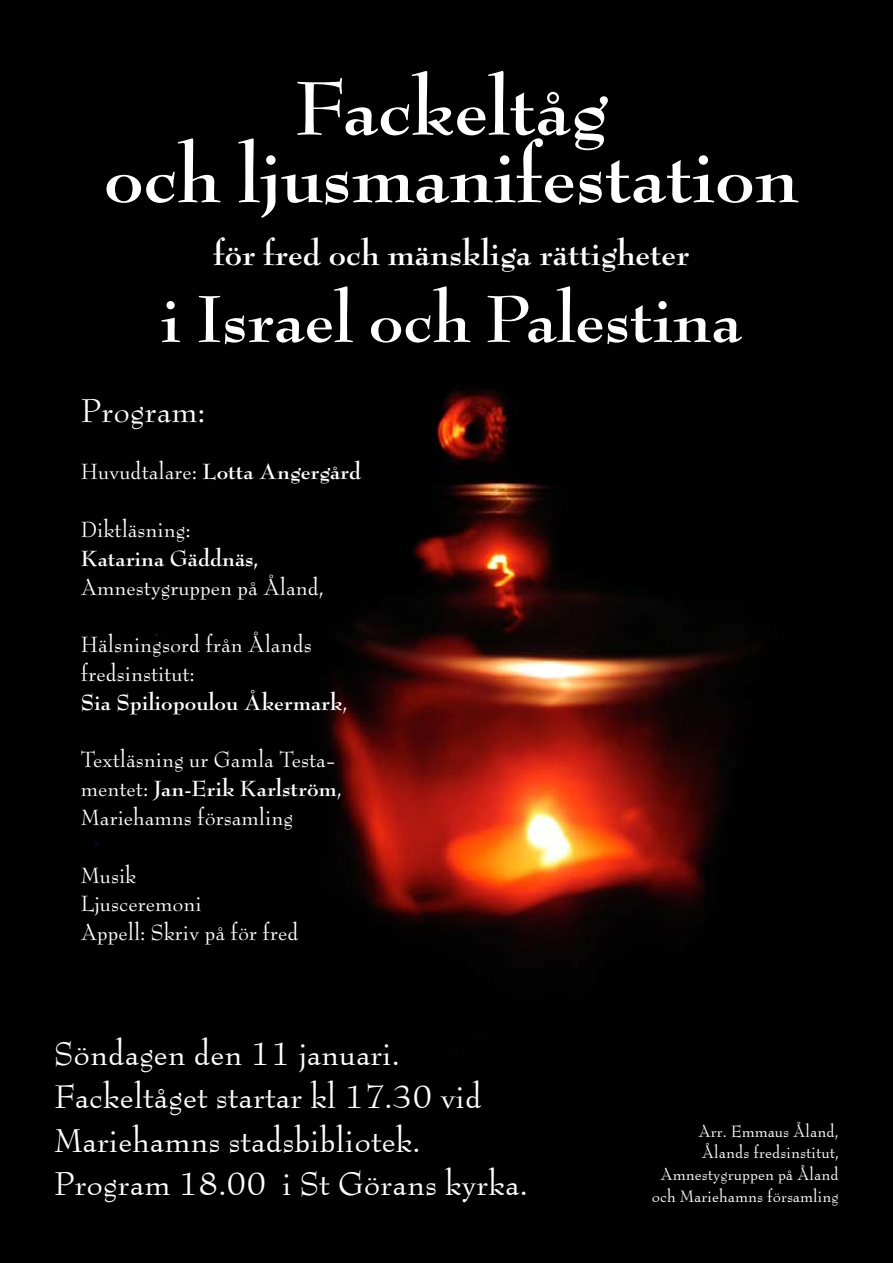
<style>
.page{position:relative;width:893px;height:1263px;background:#fff}
.page>*{position:absolute;margin:0;border:0;box-sizing:border-box;transform-origin:0 0}
.t1{font:700 82.5px/67.5px "Bernhard Modern Std";color:#fff;text-align:center}
.t2{font:700 72px "Bernhard Modern Std";color:#fff}
.t3{font:36px/43.2px "Bernhard Modern";color:#fff}
.t4{font:700 36px "Bernhard Modern Std";color:#fff}
.t5{font:36px "Bernhard Modern Std";color:#fff}
.t6{font:24px/28.8px "Bernhard Modern Std";color:#fff}
.t7{font:700 24px "Bernhard Modern Std";color:#fff}
.t8{font:18px/21.6px "Bernhard Modern";color:#fff;text-align:right}
.s1{font-weight:400}
.s2{font-weight:700}
</style>
<div class="page">
<img style="left:0;top:1px;width:893px;height:1262px">
<h1 class="t1" style="left:104px;top:76px;width:697px">Fackeltåg<br>och ljusmanifestation</h1>
<h3 class="t4" style="left:213px;top:235px;width:477px">för fred och mänskliga rättigheter</h3>
<h2 class="t2" style="left:161px;top:281px;width:583px">i Israel och Palestina</h2>
<h3 class="t5" style="left:81px;top:391px;width:126px">Program:</h3>
<p class="t7" style="left:81px;top:459px;width:282px"><span class="s1">Huvudtalare:</span> Lotta Angergård</p>
<p class="t6" style="left:81px;top:515px;width:112px">Diktläsning:</p>
<p class="t7" style="left:81px;top:546px;width:179px">Katarina Gäddnäs,</p>
<p class="t6" style="left:81px;top:573px;width:245px">Amnestygruppen på Åland,</p>
<p class="t6" style="left:81px;top:631px;width:269px">Hälsningsord från Ålands fredsinstitut:<br><span class="s2">Sia Spiliopoulou Åkermark</span>,</p>
<p class="t6" style="left:81px;top:746px;width:263px">Textläsning ur Gamla Testa&shy;mentet: <span class="s2">Jan-Erik Karlström</span>,<br>Mariehamns församling</p>
<p class="t6" style="left:81px;top:861px;width:219px">Musik<br>Ljusceremoni<br>Appell: Skriv på för fred</p>
<h3 class="t3" style="left:54px;top:1031px;width:475px">Söndagen den 11 januari.<br>Fackeltåget startar kl 17.30 vid<br>Mariehamns stadsbibliotek.<br>Program 18.00 i St Görans kyrka.</h3>
<p class="t8" style="left:652px;top:1120px;width:189px">Arr. Emmaus Åland,<br>Ålands fredsinstitut,<br>Amnestygruppen på Åland och Mariehamns församling</p>
</div>
